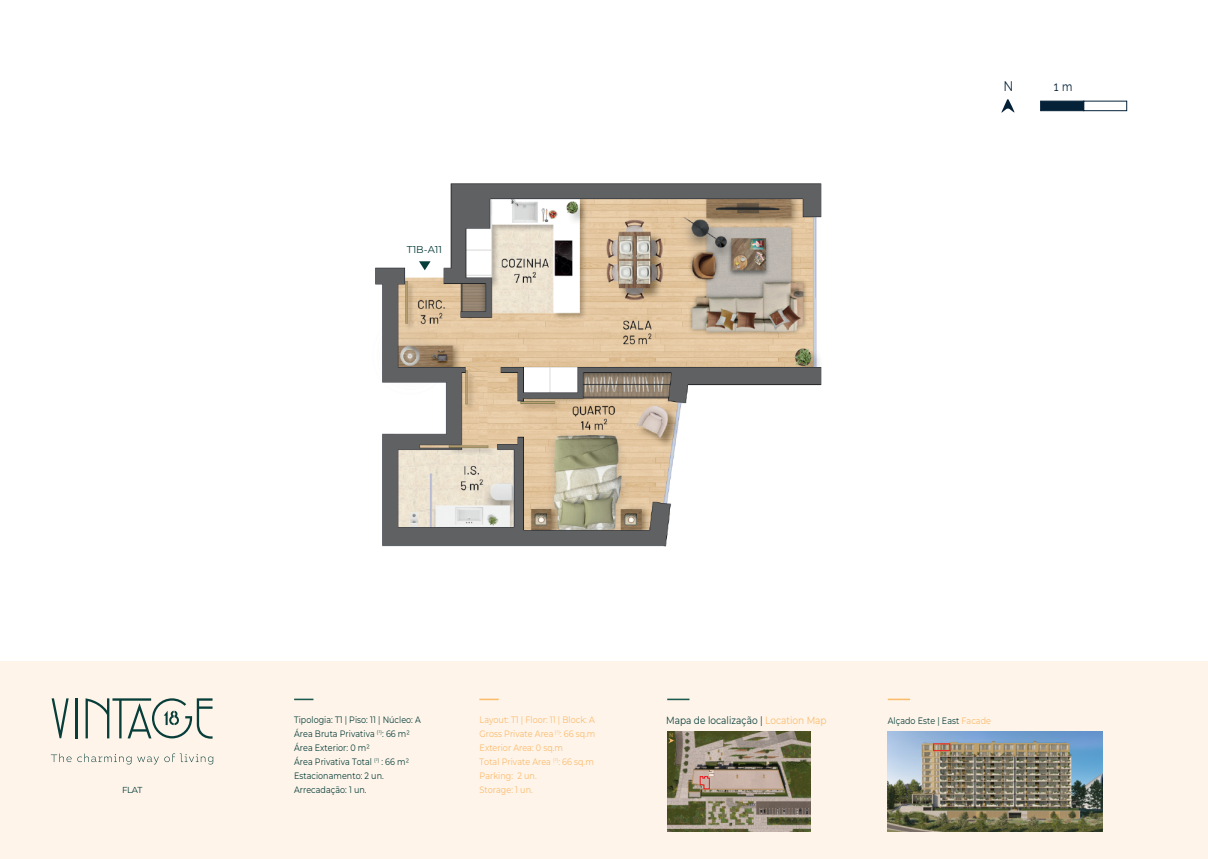
<style>
.page{position:relative;width:1208px;height:859px;background:#fff}
.page>*{position:absolute;margin:0;border:0;box-sizing:border-box;transform-origin:0 0}
.t1{font:100 13.9px "Raleway";color:#052138;scale:.86 1}
.t2{font:100 13px "Raleway";color:#052138;scale:.86 1}
.t3{font:100 10.4px "Montserrat";letter-spacing:.005em;color:#073e3a;scale:.86 1}
.t4{font:100 10px "Montserrat";color:#073e3a}
.t5{font:100 9.3px/14px "Montserrat";letter-spacing:.005em;color:#073e3a;scale:.86 1}
.t6{font:100 9.3px/14px "Montserrat";letter-spacing:.005em;color:#fbbb6d;scale:.86 1}
.t7{font:100 8.7px "Montserrat";color:#073e3a}
.t8{font:100 5.3px "Raleway";color:#fbbb6d;scale:.86 1}
.s1{color:#fbbb6d}
</style>
<div class="page">
<img style="left:375px;top:183px;width:447px;height:364px">
<svg style="left:1001px;top:99px;width:13px;height:14px"></svg>
<div style="left:1083px;top:101px;width:44px;height:10px;border:1px solid #052138"></div>
<div style="left:1040px;top:101px;width:44px;height:10px;background:#052138;border:1px solid #052138"></div>
<div style="left:0;top:661px;width:1208px;height:198px;background:#fef4e9"></div>
<svg style="left:294px;top:699px;width:19px;height:1px"></svg>
<svg style="left:479px;top:699px;width:20px;height:1px"></svg>
<svg style="left:888px;top:699px;width:22px;height:1px"></svg>
<svg style="left:51px;top:753px;width:80px;height:11px"></svg>
<svg style="left:137px;top:753px;width:76px;height:11px"></svg>
<hr style="left:75px;top:698px;width:3px;height:40px;background:#073e3a">
<svg style="left:52px;top:698px;width:17px;height:40px"></svg>
<svg style="left:86px;top:698px;width:126px;height:41px"></svg>
<img style="left:667px;top:731px;width:143px;height:100px">
<img style="left:888px;top:731px;width:214px;height:100px">
<svg style="left:667px;top:699px;width:22px;height:1px"></svg>
<div style="left:933px;top:743px;width:17px;height:8px;border:1px solid #ee1d23"></div>
<svg style="left:419px;top:261px;width:11px;height:9px"></svg>
<svg style="left:699px;top:776px;width:11px;height:13px"></svg>
<svg style="left:668px;top:738px;width:6px;height:5px"></svg>
<p class="t4" style="left:407px;top:243px;width:37px">T1B-A11</p>
<h1 class="t1" style="left:1003px;top:75px;width:12px">N</h1>
<h2 class="t2" style="left:1054px;top:76px;width:23px">1 m</h2>
<p class="t7" style="left:122px;top:784px;width:22px">FLAT</p>
<p class="t3" style="left:666px;top:713px;width:188px">Mapa de localização | <span class="s1">Location Map</span></p>
<p class="t5" style="left:294px;top:713px;width:149px">Tipologia: T1 | Piso: 11 | Núcleo: A<br>Área Bruta Privativa <sup>(1)</sup>: 66 m2<br>Área Exterior: 0 m2<br>Área Privativa Total <sup>(2)</sup> : 66 m2<br>Estacionamento: 2 un.<br>Arrecadação: 1 un.</p>
<p class="t6" style="left:479px;top:713px;width:136px">Layout: T1 | Floor: 11 | Block: A<br>Gross Private Area <sup>(1)</sup>: 66 sq.m<br>Exterior Area: 0 sq.m<br>Total Private Area <sup>(2)</sup>: 66 sq.m<br>Parking: 2 un.<br>Storage: 1 un.</p>
<p class="t5" style="left:888px;top:713px;width:121px">Alçado Este | East <span class="s1">Facade</span></p>
<p class="t8" style="left:669px;top:731px;width:6px">N</p>
</div>
